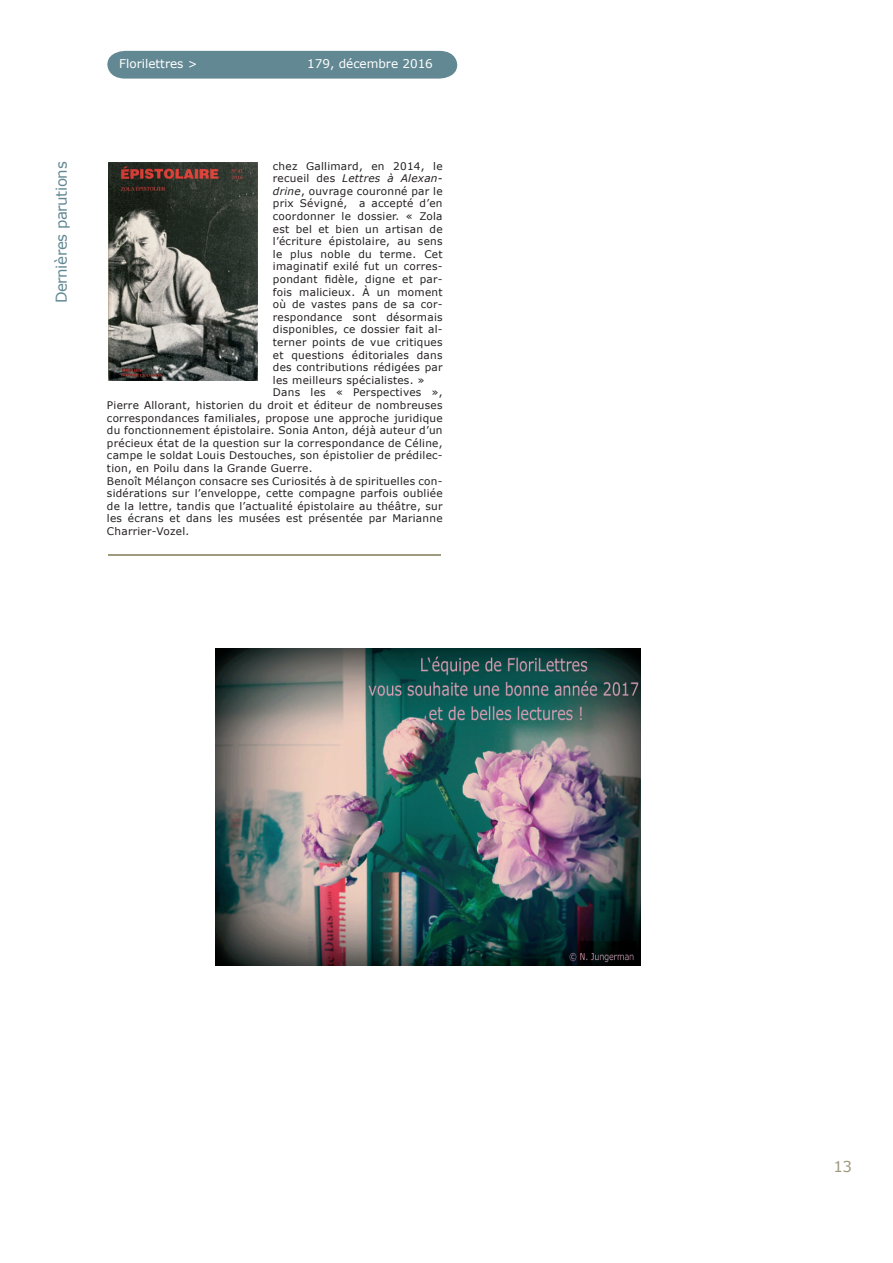
<style>
.page{position:relative;width:893px;height:1263px;background:#fff}
.page>*{position:absolute;margin:0;border:0;box-sizing:border-box;transform-origin:0 0}
.t1{font:15px "Verdana";letter-spacing:-.025em;color:#628893}
.t2{font:15px "Verdana";color:#9f997e}
.t3{font:12px "Verdana";color:#fff}
.t4{font:10.5px "Verdana";letter-spacing:.025em;color:#231f20}
.t5{font:italic 10.5px "Verdana";letter-spacing:.025em;color:#231f20}
.s1{font-style:normal}
.s2{font-style:italic}
</style>
<div class="page">
<div style="left:107px;top:51px;width:350px;height:28px;background:#628893"></div>
<img style="left:109px;top:163px;width:149px;height:217px">
<img style="left:216px;top:648px;width:425px;height:318px">
<h1 class="t1" style="left:52px;top:303px;width:143px;rotate:-90deg">Dernières parutions</h1>
<p class="t3" style="left:119px;top:56px;width:80px">Florilettres &gt;</p>
<p class="t3" style="left:307px;top:56px;width:127px">179, décembre 2016</p>
<p class="t4" style="left:273px;top:159px;width:171px">chez Gallimard, en 2014, le</p>
<p class="t5" style="left:273px;top:172px;width:171px"><span class="s1">recueil des</span> Lettres à Alexan-</p>
<p class="t4" style="left:273px;top:184px;width:171px"><span class="s2">drine</span>, ouvrage couronné par le</p>
<p class="t4" style="left:273px;top:197px;width:171px">prix Sévigné, a accepté d’en</p>
<p class="t4" style="left:273px;top:210px;width:171px">coordonner le dossier. « Zola</p>
<p class="t4" style="left:273px;top:222px;width:171px">est bel et bien un artisan de</p>
<p class="t4" style="left:273px;top:235px;width:171px">l’écriture épistolaire, au sens</p>
<p class="t4" style="left:273px;top:247px;width:171px">le plus noble du terme. Cet</p>
<p class="t4" style="left:273px;top:260px;width:171px">imaginatif exilé fut un corres-</p>
<p class="t4" style="left:273px;top:273px;width:171px">pondant fidèle, digne et par-</p>
<p class="t4" style="left:273px;top:285px;width:171px">fois malicieux. À un moment</p>
<p class="t4" style="left:273px;top:298px;width:171px">où de vastes pans de sa cor-</p>
<p class="t4" style="left:273px;top:310px;width:171px">respondance sont désormais</p>
<p class="t4" style="left:273px;top:323px;width:171px">disponibles, ce dossier fait al-</p>
<p class="t4" style="left:273px;top:336px;width:171px">terner points de vue critiques</p>
<p class="t4" style="left:273px;top:348px;width:171px">et questions éditoriales dans</p>
<p class="t4" style="left:273px;top:361px;width:171px">des contributions rédigées par</p>
<p class="t4" style="left:273px;top:373px;width:153px">les meilleurs spécialistes. »</p>
<p class="t4" style="left:273px;top:386px;width:171px">Dans les « Perspectives »,</p>
<p class="t4" style="left:107px;top:399px;width:337px">Pierre Allorant, historien du droit et éditeur de nombreuses</p>
<p class="t4" style="left:107px;top:411px;width:337px">correspondances familiales, propose une approche juridique</p>
<p class="t4" style="left:107px;top:424px;width:337px">du fonctionnement épistolaire. Sonia Anton, déjà auteur d’un</p>
<p class="t4" style="left:107px;top:436px;width:337px">précieux état de la question sur la correspondance de Céline,</p>
<p class="t4" style="left:107px;top:449px;width:337px">campe le soldat Louis Destouches, son épistolier de prédilec-</p>
<p class="t4" style="left:107px;top:462px;width:207px">tion, en Poilu dans la Grande Guerre.</p>
<p class="t4" style="left:107px;top:474px;width:337px">Benoît Mélançon consacre ses Curiosités à de spirituelles con-</p>
<p class="t4" style="left:107px;top:487px;width:337px">sidérations sur l’enveloppe, cette compagne parfois oubliée</p>
<p class="t4" style="left:107px;top:499px;width:337px">de la lettre, tandis que l’actualité épistolaire au théâtre, sur</p>
<p class="t4" style="left:107px;top:512px;width:337px">les écrans et dans les musées est présentée par Marianne</p>
<p class="t4" style="left:107px;top:525px;width:84px">Charrier-Vozel.</p>
<h1 class="t2" style="left:833px;top:1157px;width:20px">13</h1>
</div>
